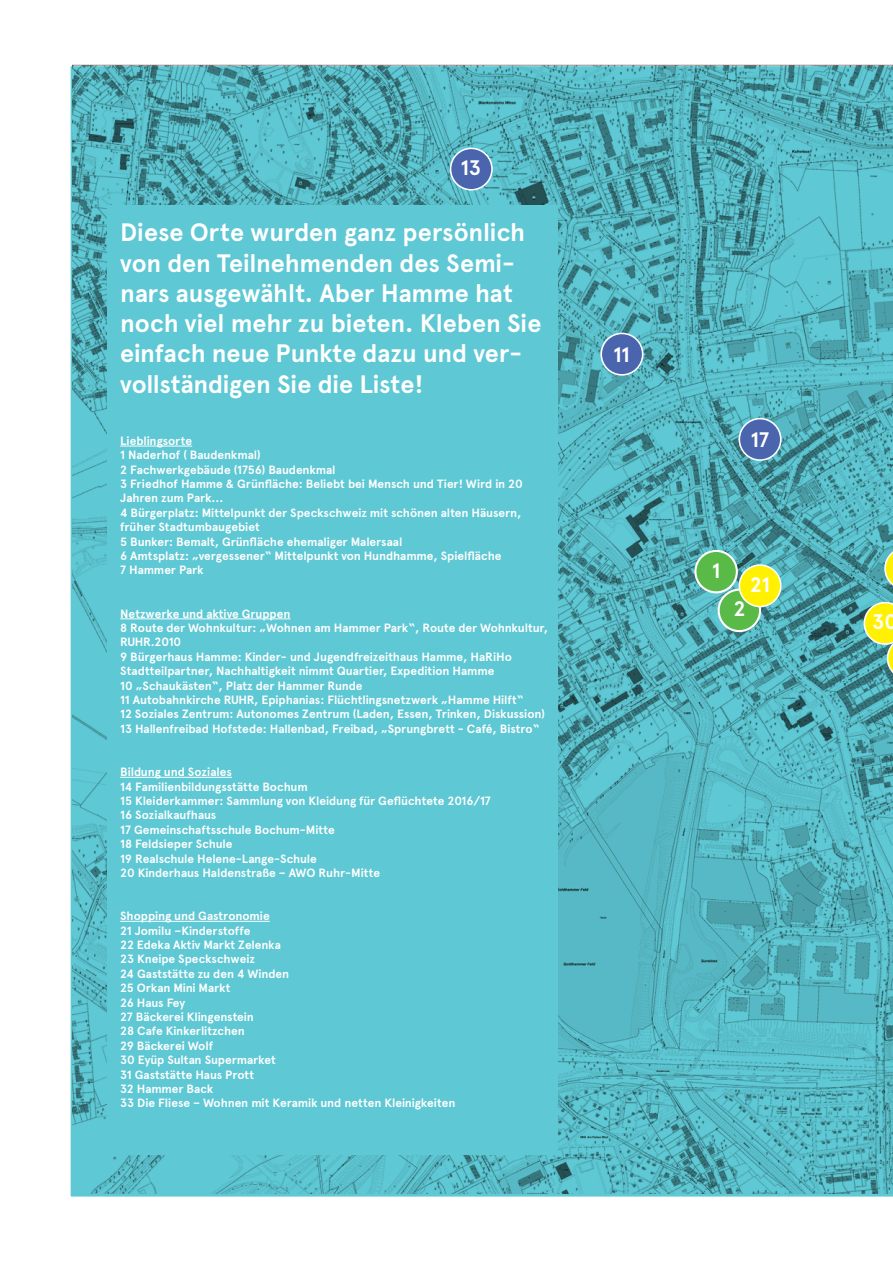
<style>
.page{position:relative;width:893px;height:1263px;background:#fff}
.page>*{position:absolute;margin:0;border:0;box-sizing:border-box;transform-origin:0 0}
.t1{font:700 25.2px/30.3px "Apercu Pro";letter-spacing:-.005em;color:#fff}
.t2{font:700 21px "Apercu Pro";letter-spacing:-.015em;color:#fff}
.t3{font:700 12px/14.4px "Apercu Pro";letter-spacing:-.005em;color:#fff}
</style>
<div class="page">
<img style="left:73px;top:64px;width:820px;height:1129px">
<div style="left:695px;top:551px;width:42px;height:41px;background:#59ba47;border-radius:50%"></div>
<div style="left:694px;top:550px;width:44px;height:43px;border:2px solid #fff;border-radius:50%"></div>
<div style="left:719px;top:590px;width:41px;height:41px;background:#59ba47;border-radius:50%"></div>
<div style="left:718px;top:589px;width:43px;height:43px;border:2px solid #fff;border-radius:50%"></div>
<div style="left:601px;top:333px;width:42px;height:42px;background:#4a64ae;border-radius:50%"></div>
<div style="left:600px;top:333px;width:43px;height:43px;border:2px solid #fff;border-radius:50%"></div>
<div style="left:451px;top:148px;width:41px;height:42px;background:#4a64ae;border-radius:50%"></div>
<div style="left:450px;top:148px;width:43px;height:43px;border:2px solid #fff;border-radius:50%"></div>
<div style="left:739px;top:419px;width:42px;height:41px;background:#4a64ae;border-radius:50%"></div>
<div style="left:739px;top:418px;width:43px;height:43px;border:2px solid #fff;border-radius:50%"></div>
<div style="left:739px;top:565px;width:42px;height:41px;background:#fff101;border-radius:50%"></div>
<div style="left:739px;top:564px;width:43px;height:43px;border:2px solid #fff;border-radius:50%"></div>
<svg style="left:884px;top:547px;width:9px;height:43px"></svg>
<svg style="left:863px;top:602px;width:30px;height:78px;background:#a2c25f"></svg>
<div style="left:107px;top:206px;width:451px;height:949px;background:#5ec8d4"></div>
<hr style="left:120px;top:446px;width:72px;height:1px;background:#fff">
<hr style="left:120px;top:619px;width:171px;height:1px;background:#fff">
<hr style="left:120px;top:777px;width:112px;height:1px;background:#fff">
<hr style="left:120px;top:921px;width:150px;height:1px;background:#fff">
<p class="t2" style="left:460px;top:152px;width:22px">13</p>
<p class="t1" style="left:120px;top:217px;width:423px">Diese Orte wurden ganz persönlich von den Teilnehmenden des Semi&shy;nars ausgewählt. Aber Hamme hat noch viel mehr zu bieten. Kleben Sie einfach neue Punkte dazu und ver&shy;vollständigen Sie die Liste!</p>
<p class="t3" style="left:120px;top:433px;width:73px">Lieblingsorte</p>
<p class="t3" style="left:120px;top:448px;width:142px">1 Naderhof ( Baudenkmal)</p>
<p class="t3" style="left:120px;top:462px;width:217px">2 Fachwerkgebäude (1756) Baudenkmal</p>
<p class="t3" style="left:120px;top:476px;width:404px">3 Friedhof Hamme &amp; Grünfläche: Beliebt bei Mensch und Tier! Wird in 20<br>Jahren zum Park...</p>
<p class="t3" style="left:120px;top:505px;width:403px">4 Bürgerplatz: Mittelpunkt der Speckschweiz mit schönen alten Häusern,</p>
<p class="t3" style="left:120px;top:520px;width:141px">früher Stadtumbaugebiet</p>
<p class="t3" style="left:120px;top:534px;width:284px">5 Bunker: Bemalt, Grünfläche ehemaliger Malersaal</p>
<p class="t3" style="left:120px;top:548px;width:383px">6 Amtsplatz: „vergessener“ Mittelpunkt von Hundhamme, Spielfläche</p>
<p class="t3" style="left:120px;top:563px;width:85px">7 Hammer Park</p>
<p class="t3" style="left:120px;top:606px;width:172px">Netzwerke und aktive Gruppen</p>
<p class="t3" style="left:120px;top:620px;width:429px">8 Route der Wohnkultur: „Wohnen am Hammer Park“, Route der Wohnkultur,<br>RUHR.2010</p>
<p class="t3" style="left:120px;top:649px;width:393px">9 Bürgerhaus Hamme: Kinder- und Jugendfreizeithaus Hamme, HaRiHo<br>Stadtteilpartner, Nachhaltigkeit nimmt Quartier, Expedition Hamme</p>
<p class="t3" style="left:120px;top:678px;width:244px">10 „Schaukästen“, Platz der Hammer Runde</p>
<p class="t3" style="left:120px;top:692px;width:405px">11 Autobahnkirche RUHR, Epiphanias: Flüchtlingsnetzwerk „Hamme Hilft“</p>
<p class="t3" style="left:120px;top:707px;width:426px">12 Soziales Zentrum: Autonomes Zentrum (Laden, Essen, Trinken, Diskussion)</p>
<p class="t3" style="left:120px;top:721px;width:421px">13 Hallenfreibad Hofstede: Hallenbad, Freibad, „Sprungbrett - Café, Bistro“</p>
<p class="t3" style="left:120px;top:764px;width:113px">Bildung und Soziales</p>
<p class="t3" style="left:120px;top:779px;width:189px">14 Familienbildungsstätte Bochum</p>
<p class="t3" style="left:120px;top:793px;width:372px">15 Kleiderkammer: Sammlung von Kleidung für Geflüchtete 2016/17</p>
<p class="t3" style="left:120px;top:808px;width:98px">16 Sozialkaufhaus</p>
<p class="t3" style="left:120px;top:822px;width:216px">17 Gemeinschaftsschule Bochum-Mitte</p>
<p class="t3" style="left:120px;top:836px;width:114px">18 Feldsieper Schule</p>
<p class="t3" style="left:120px;top:851px;width:198px">19 Realschule Helene-Lange-Schule</p>
<p class="t3" style="left:120px;top:865px;width:261px">20 Kinderhaus Haldenstraße – AWO Ruhr-Mitte</p>
<p class="t3" style="left:120px;top:908px;width:151px">Shopping und Gastronomie</p>
<p class="t3" style="left:120px;top:923px;width:132px">21 Jomilu –Kinderstoffe</p>
<p class="t3" style="left:120px;top:937px;width:162px">22 Edeka Aktiv Markt Zelenka</p>
<p class="t3" style="left:120px;top:952px;width:136px">23 Kneipe Speckschweiz</p>
<p class="t3" style="left:120px;top:966px;width:170px">24 Gaststätte zu den 4 Winden</p>
<p class="t3" style="left:120px;top:980px;width:112px">25 Orkan Mini Markt</p>
<p class="t3" style="left:120px;top:995px;width:67px">26 Haus Fey</p>
<p class="t3" style="left:120px;top:1009px;width:135px">27 Bäckerei Klingenstein</p>
<p class="t3" style="left:120px;top:1024px;width:126px">28 Cafe Kinkerlitzchen</p>
<p class="t3" style="left:120px;top:1038px;width:94px">29 Bäckerei Wolf</p>
<p class="t3" style="left:120px;top:1052px;width:157px">30 Eyüp Sultan Supermarket</p>
<p class="t3" style="left:120px;top:1067px;width:136px">31 Gaststätte Haus Prott</p>
<p class="t3" style="left:120px;top:1081px;width:95px">32 Hammer Back</p>
<p class="t3" style="left:120px;top:1096px;width:337px">33 Die Fliese – Wohnen mit Keramik und netten Kleinigkeiten</p>
<p class="t2" style="left:613px;top:338px;width:18px">11</p>
<p class="t2" style="left:750px;top:424px;width:20px">17</p>
<p class="t2" style="left:712px;top:555px;width:10px">1</p>
<p class="t2" style="left:750px;top:569px;width:22px">21</p>
<p class="t2" style="left:733px;top:593px;width:14px">2</p>
<p class="t2" style="left:872px;top:606px;width:27px">30</p>
</div>
